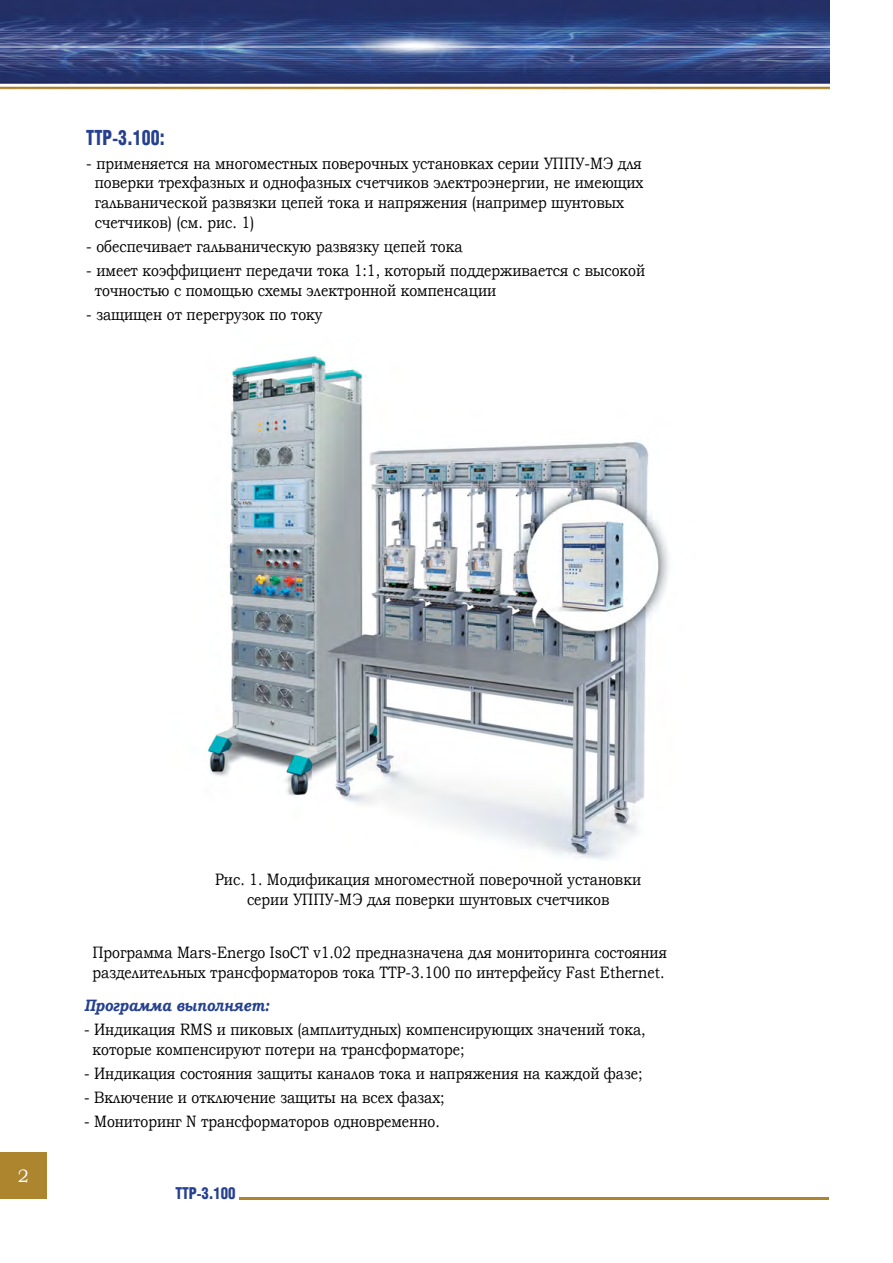
<style>
.page{position:relative;width:893px;height:1263px;background:#fff}
.page>*{position:absolute;margin:0;border:0;box-sizing:border-box;transform-origin:0 0}
.t1{font:900 21px "Helios Cond";color:#25408f;scale:.85 1}
.t2{font:18px "Bookman Old Style";color:#fff}
.t3{font:16.5px/19.8px "Bookman Old Style";color:#000;scale:.85 1}
.t4{font:italic 700 16.5px "Bookman Old Style";color:#25408f;scale:.85 1}
.t5{font:16.5px "Helios Cond Black C";letter-spacing:-.01em;color:#25408f;scale:.9 1}
</style>
<div class="page">
<img style="left:0;top:0;width:829px;height:93px">
<div style="left:0;top:1152px;width:47px;height:47px;background:#ac852e"></div>
<hr style="left:240px;top:1197px;width:589px;height:2px;background:#ac852e">
<img style="left:207px;top:355px;width:462px;height:505px">
<p class="t1" style="left:86px;top:125px;width:94px">ТТР-3.100:</p>
<p class="t3" style="left:95px;top:153px;width:647px;text-indent:-8px">- применяется на многоместных поверочных установках серии УППУ-МЭ для поверки трехфазных и однофазных счетчиков электроэнергии, не имеющих гальванической развязки цепей тока и напряжения (например шунтовых счетчиков) (см. рис. 1)</p>
<p class="t3" style="left:86px;top:237px;width:444px">- обеспечивает гальваническую развязку цепей тока</p>
<p class="t3" style="left:95px;top:261px;width:649px;text-indent:-8px">- имеет коэффициент передачи тока 1:1, который поддерживается с высокой точностью с помощью схемы электронной компенсации</p>
<p class="t3" style="left:86px;top:305px;width:279px">- защищен от перегрузок по току</p>
<p class="t2" style="left:18px;top:1164px;width:13px">2</p>
<p class="t3" style="left:215px;top:869px;width:503px;text-align:center">Рис. 1. Модификация многоместной поверочной установки серии УППУ-МЭ для поверки шунтовых счетчиков</p>
<p class="t3" style="left:92px;top:943px;width:677px">Программа Mars-Energo IsoCT v1.02 предназначена для мониторинга состояния разделительных трансформаторов тока ТТР-3.100 по интерфейсу Fast Ethernet.</p>
<p class="t4" style="left:84px;top:993px;width:219px">Программа выполняет:</p>
<p class="t3" style="left:92px;top:1019px;width:652px;text-indent:-8px">- Индикация RMS и пиковых (амплитудных) компенсирующих значений тока, которые компенсируют потери на трансформаторе;</p>
<p class="t3" style="left:84px;top:1063px;width:659px">- Индикация состояния защиты каналов тока и напряжения на каждой фазе;</p>
<p class="t3" style="left:84px;top:1087px;width:426px">- Включение и отключение защиты на всех фазах;</p>
<p class="t3" style="left:84px;top:1111px;width:420px">- Мониторинг N трансформаторов одновременно.</p>
<p class="t5" style="left:176px;top:1184px;width:68px">ТТР-3.100</p>
</div>
